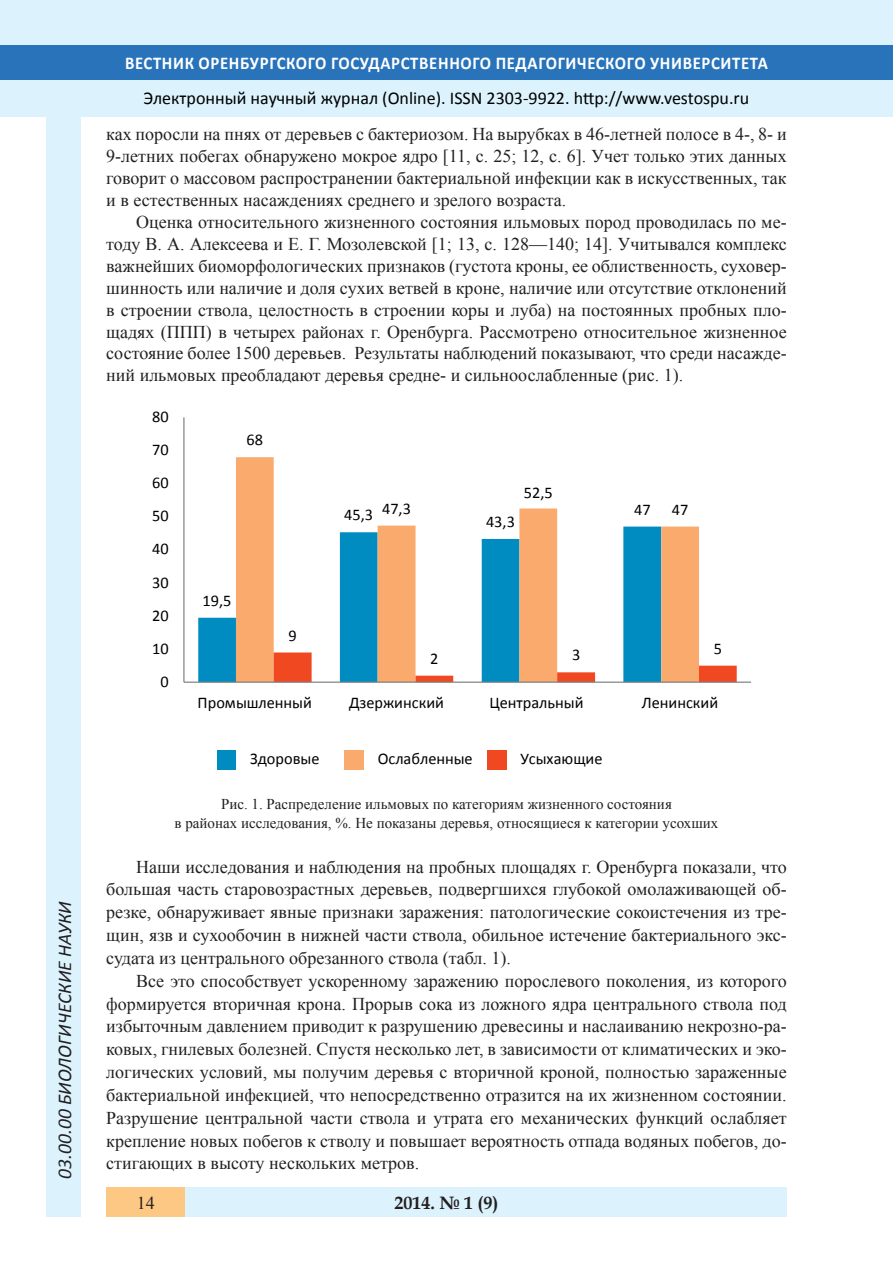
<style>
.page{position:relative;width:893px;height:1263px;background:#fff}
.page>*{position:absolute;margin:0;border:0;box-sizing:border-box;transform-origin:0 0}
.t1{font:italic 19.5px "Calibri";color:#231f20}
.Стиль2{font:18px/22.8px "Times New Roman";color:#231f20;text-align:justify}
.t2{font:18px "Calibri";color:#000}
.t3{font:700 18px "Calibri";letter-spacing:.04em;color:#fff;scale:.93 1}
.t4{font:700 18px "Book Antiqua";color:#231f20}
.t5{font:16.35px "Calibri";color:#000001}
.таблица{font:15px "Times New Roman";color:#231f20}
</style>
<div class="page">
<div style="left:0;top:0;width:893px;height:116px;background:#dcf2fc"></div>
<div style="left:0;top:45px;width:893px;height:34px;background:#2873ba"></div>
<div style="left:106px;top:1188px;width:681px;height:29px;background:#dcf2fc"></div>
<div style="left:106px;top:1188px;width:79px;height:29px;background:#fdc784"></div>
<div style="left:47px;top:116px;width:34px;height:1101px;background:#dcf2fc"></div>
<div style="left:198px;top:617px;width:38px;height:64px;background:#008cc1"></div>
<svg style="left:236px;top:457px;width:463px;height:224px"></svg>
<svg style="left:274px;top:652px;width:463px;height:29px"></svg>
<hr style="left:183px;top:417px;width:1px;height:265px;background:#7b7e7f">
<hr style="left:184px;top:681px;width:567px;height:2px;background:#7b7e7f">
<div style="left:217px;top:750px;width:19px;height:19px;background:#008cc1"></div>
<div style="left:344px;top:750px;width:19px;height:19px;background:#f9aa6c"></div>
<div style="left:488px;top:750px;width:19px;height:19px;background:#f04922"></div>
<p class="t1" style="left:51px;top:1179px;width:279px;rotate:-90deg">03.00.00 БИОЛОГИЧЕСКИЕ НАУКИ</p>
<p class="t3" style="left:125px;top:51px;width:693px">ВЕСТНИК ОРЕНБУРГСКОГО ГОСУДАРСТВЕННОГО ПЕДАГОГИЧЕСКОГО УНИВЕРСИТЕТА</p>
<p class="t2" style="left:144px;top:86px;width:607px">Электронный научный журнал (Online). ISSN 2303-9922. http://www.vestospu.ru</p>
<p class="Стиль2" style="left:106px;top:123px;width:682px;line-height:21.9px">ках поросли на пнях от деревьев с бактериозом. На вырубках в 46-летней полосе в 4-, 8- и 9-летних побегах обнаружено мокрое ядро [11, с. 25; 12, с. 6]. Учет только этих данных говорит о массовом распространении бактериальной инфекции как в искусственных, так и в естественных насаждениях среднего и зрелого возраста.</p>
<p class="Стиль2" style="left:106px;top:211px;width:682px;line-height:21.9px;text-indent:30px">Оценка относительного жизненного состояния ильмовых пород проводилась по ме&shy;тоду В. А. Алексеева и Е. Г. Мозолевской [1; 13, с. 128—140; 14]. Учитывался комплекс важнейших биоморфологических признаков (густота кроны, ее облиственность, суховер&shy;шинность или наличие и доля сухих ветвей в кроне, наличие или отсутствие отклонений в строении ствола, целостность в строении коры и луба) на постоянных пробных пло&shy;щадях (ППП) в четырех районах г. Оренбурга. Рассмотрено относительное жизненное состояние более 1500 деревьев. Результаты наблюдений показывают, что среди насажде&shy;ний ильмовых преобладают деревья средне- и сильноослабленные (рис. 1).</p>
<p class="t5" style="left:152px;top:406px;width:18px">80</p>
<p class="t5" style="left:152px;top:439px;width:18px">70</p>
<p class="t5" style="left:152px;top:472px;width:18px">60</p>
<p class="t5" style="left:152px;top:506px;width:18px">50</p>
<p class="t5" style="left:152px;top:539px;width:18px">40</p>
<p class="t5" style="left:152px;top:572px;width:18px">30</p>
<p class="t5" style="left:152px;top:605px;width:18px">20</p>
<p class="t5" style="left:152px;top:638px;width:18px">10</p>
<p class="t5" style="left:160px;top:671px;width:10px">0</p>
<p class="t5" style="left:247px;top:430px;width:18px">68</p>
<p class="t5" style="left:203px;top:590px;width:30px">19,5</p>
<p class="t5" style="left:288px;top:625px;width:10px">9</p>
<p class="t5" style="left:344px;top:505px;width:30px">45,3</p>
<p class="t5" style="left:382px;top:498px;width:30px">47,3</p>
<p class="t5" style="left:486px;top:511px;width:30px">43,3</p>
<p class="t5" style="left:524px;top:482px;width:30px">52,5</p>
<p class="t5" style="left:430px;top:648px;width:10px">2</p>
<p class="t5" style="left:572px;top:645px;width:10px">3</p>
<p class="t5" style="left:634px;top:499px;width:18px">47</p>
<p class="t5" style="left:672px;top:499px;width:18px">47</p>
<p class="t5" style="left:714px;top:638px;width:10px">5</p>
<p class="t5" style="left:198px;top:692px;width:116px">Промышленный</p>
<p class="t5" style="left:349px;top:692px;width:96px">Дзержинский</p>
<p class="t5" style="left:489px;top:692px;width:96px">Центральный</p>
<p class="t5" style="left:642px;top:692px;width:78px">Ленинский</p>
<p class="t5" style="left:250px;top:748px;width:71px">Здоровые</p>
<p class="t5" style="left:378px;top:748px;width:96px">Ослабленные</p>
<p class="t5" style="left:520px;top:748px;width:84px">Усыхающие</p>
<p class="таблица" style="left:221px;top:794px;width:452px">Рис. 1. Распределение ильмовых по категориям жизненного состояния</p>
<p class="таблица" style="left:175px;top:813px;width:545px">в районах исследования, %. Не показаны деревья, относящиеся к категории усохших</p>
<p class="Стиль2" style="left:106px;top:855px;width:682px;text-indent:30px">Наши исследования и наблюдения на пробных площадях г. Оренбурга показали, что большая часть старовозрастных деревьев, подвергшихся глубокой омолаживающей об&shy;резке, обнаруживает явные признаки заражения: патологические сокоистечения из тре&shy;щин, язв и сухообочин в нижней части ствола, обильное истечение бактериального экс&shy;судата из центрального обрезанного ствола (табл. 1).</p>
<p class="Стиль2" style="left:106px;top:969px;width:682px;text-indent:30px">Все это способствует ускоренному заражению порослевого поколения, из которого формируется вторичная крона. Прорыв сока из ложного ядра центрального ствола под избыточным давлением приводит к разрушению древесины и наслаиванию некрозно-ра&shy;ковых, гнилевых болезней. Спустя несколько лет, в зависимости от климатических и эко&shy;логических условий, мы получим деревья с вторичной кроной, полностью зараженные бактериальной инфекцией, что непосредственно отразится на их жизненном состоянии.<br>Разрушение центральной части ствола и утрата его механических функций ослабляет крепление новых побегов к стволу и повышает вероятность отпада водяных побегов, до&shy;стигающих в высоту нескольких метров.</p>
<p class="Стиль2" style="left:137px;top:1191px;width:19px">14</p>
<p class="t4" style="left:394px;top:1190px;width:106px">2014. № 1 (9)</p>
</div>
